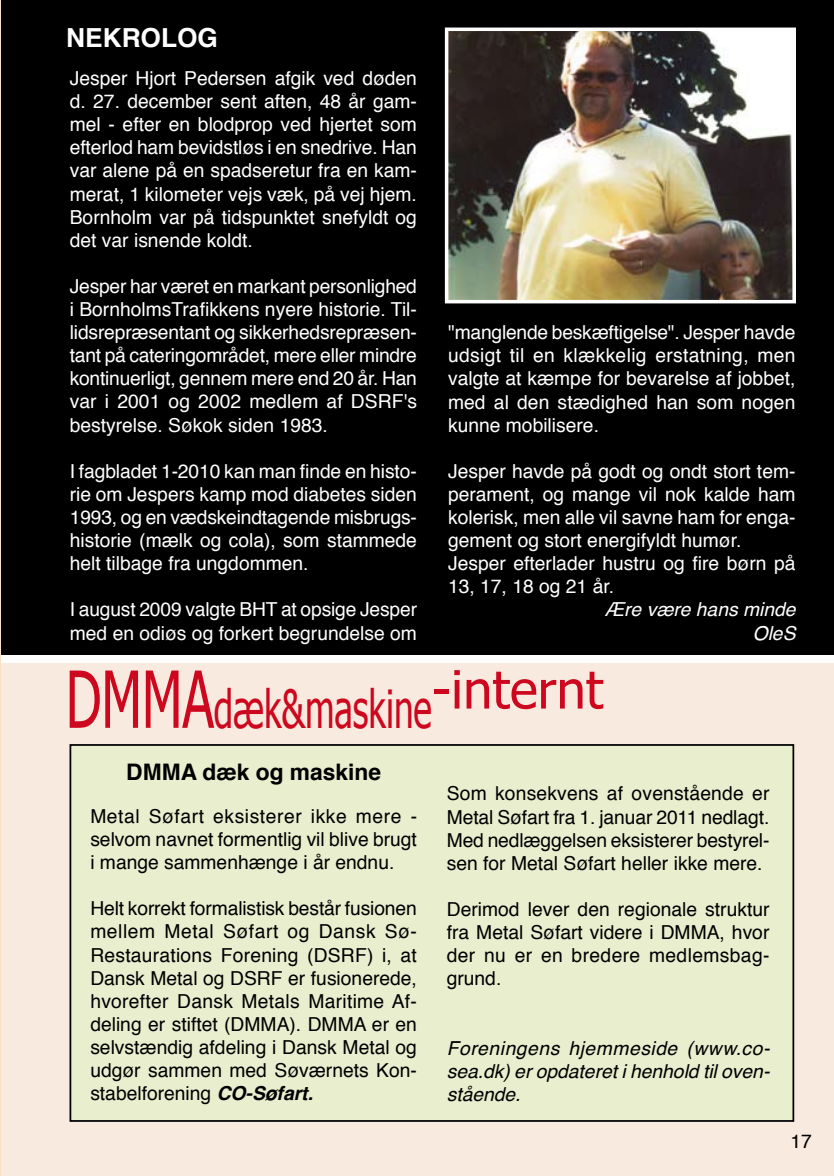
<style>
.page{position:relative;width:834px;height:1176px;background:#fff}
.page>*{position:absolute;margin:0;border:0;box-sizing:border-box;transform-origin:0 0}
.t1{font:52.5px "Tahoma";color:#cd071e;scale:.67 1}
.t2{font:700 26.25px "Helvetica";color:#fff}
.t3{font:700 22.75px "Helvetica";color:#000}
.t4{font:21px "Tahoma";color:#000}
.t5{font:19.25px/23.1px "Helvetica";color:#fff;text-align:justify}
.t6{font:19.25px/23.1px "Helvetica";color:#000;text-align:justify}
.t7{font:italic 19.25px/23.1px "Helvetica";color:#000;text-align:justify}
.t8{font:italic 19.25px/23.1px "Helvetica";color:#fff;text-align:right}
.s1{font-size:78.75px}
.s2{font-weight:700;font-style:italic}
</style>
<div class="page">
<div style="left:0;top:664px;width:833px;height:512px;background:#f9eadf"></div>
<div style="left:0;top:0;width:833px;height:654px;background:#000"></div>
<div style="left:69px;top:744px;width:725px;height:378px;background:#e9eece"></div>
<img style="left:450px;top:33px;width:340px;height:265px">
<div style="left:445px;top:28px;width:350px;height:275px;border:4px solid #fff"></div>
<hr style="left:0;top:0;width:1px;height:1176px;background:#f9e2c3">
<h2 class="t2" style="left:66px;top:16px;width:153px">NEKROLOG</h2>
<p class="t5" style="left:70px;top:67px;width:348px">Jesper Hjort Pedersen afgik ved døden d. 27. december sent aften, 48 år gam&shy;mel - efter en blodprop ved hjertet som efterlod ham bevidstløs i en snedrive. Han var alene på en spadseretur fra en kam&shy;merat, 1 kilometer vejs væk, på vej hjem.<br>Bornholm var på tidspunktet snefyldt og det var isnende koldt.</p>
<p class="t5" style="left:70px;top:275px;width:348px">Jesper har været en markant personlighed i BornholmsTrafikkens nyere historie. Til&shy;lidsrepræsentant og sikkerhedsrepræsen&shy;tant på cateringområdet, mere eller mindre kontinuerligt, gennem mere end 20 år. Han var i 2001 og 2002 medlem af DSRF's bestyrelse. Søkok siden 1983.</p>
<p class="t5" style="left:70px;top:460px;width:348px">I fagbladet 1-2010 kan man finde en histo&shy;rie om Jespers kamp mod diabetes siden 1993, og en vædskeindtagende misbrugs&shy;historie (mælk og cola), som stammede helt tilbage fra ungdommen.</p>
<p class="t5" style="left:70px;top:599px;width:349px">I august 2009 valgte BHT at opsige Jesper med en odiøs og forkert begrundelse om</p>
<p class="t5" style="left:448px;top:321px;width:349px">"manglende beskæftigelse". Jesper havde udsigt til en klækkelig erstatning, men valgte at kæmpe for bevarelse af jobbet, med al den stædighed han som nogen kunne mobilisere.</p>
<p class="t5" style="left:448px;top:460px;width:349px;text-align:left">Jesper havde på godt og ondt stort tem&shy;perament, og mange vil nok kalde ham kolerisk, men alle vil savne ham for enga&shy;gement og stort energifyldt humør.<br>Jesper efterlader hustru og fire børn på 13, 17, 18 og 21 år.</p>
<p class="t8" style="left:604px;top:598px;width:192px">Ære være hans minde<br>OleS</p>
<h1 class="t1" style="left:66px;top:673px;width:803px"><span class="s1">DMMA</span>dæk&amp;maskine-internt</h1>
<p class="t3" style="left:126px;top:753px;width:256px">DMMA dæk og maskine</p>
<p class="t6" style="left:90px;top:805px;width:328px">Metal Søfart eksisterer ikke mere - selvom navnet formentlig vil blive brugt i mange sammenhænge i år endnu.</p>
<p class="t6" style="left:90px;top:897px;width:328px">Helt korrekt formalistisk består fusionen mellem Metal Søfart og Dansk Sø-Restaurations Forening (DSRF) i, at Dansk Metal og DSRF er fusionerede, hvorefter Dansk Metals Maritime Af&shy;deling er stiftet (DMMA). DMMA er en selvstændig afdeling i Dansk Metal og udgør sammen med Søværnets Kon&shy;stabelforening <span class="s2">CO-Søfart.</span></p>
<p class="t6" style="left:446px;top:783px;width:324px">Som konsekvens af ovenstående er Metal Søfart fra 1. januar 2011 nedlagt.<br>Med nedlæggelsen eksisterer bestyrel&shy;sen for Metal Søfart heller ikke mere.</p>
<p class="t6" style="left:446px;top:898px;width:324px">Derimod lever den regionale struktur fra Metal Søfart videre i DMMA, hvor der nu er en bredere medlemsbag&shy;grund.</p>
<p class="t7" style="left:446px;top:1036px;width:324px">Foreningens hjemmeside (www.co&shy;sea.dk) er opdateret i henhold til oven&shy;stående.</p>
<p class="t4" style="left:789px;top:1125px;width:24px">17</p>
<p class="t6" style="left:790px;top:1130px;width:23px">17</p>
</div>
